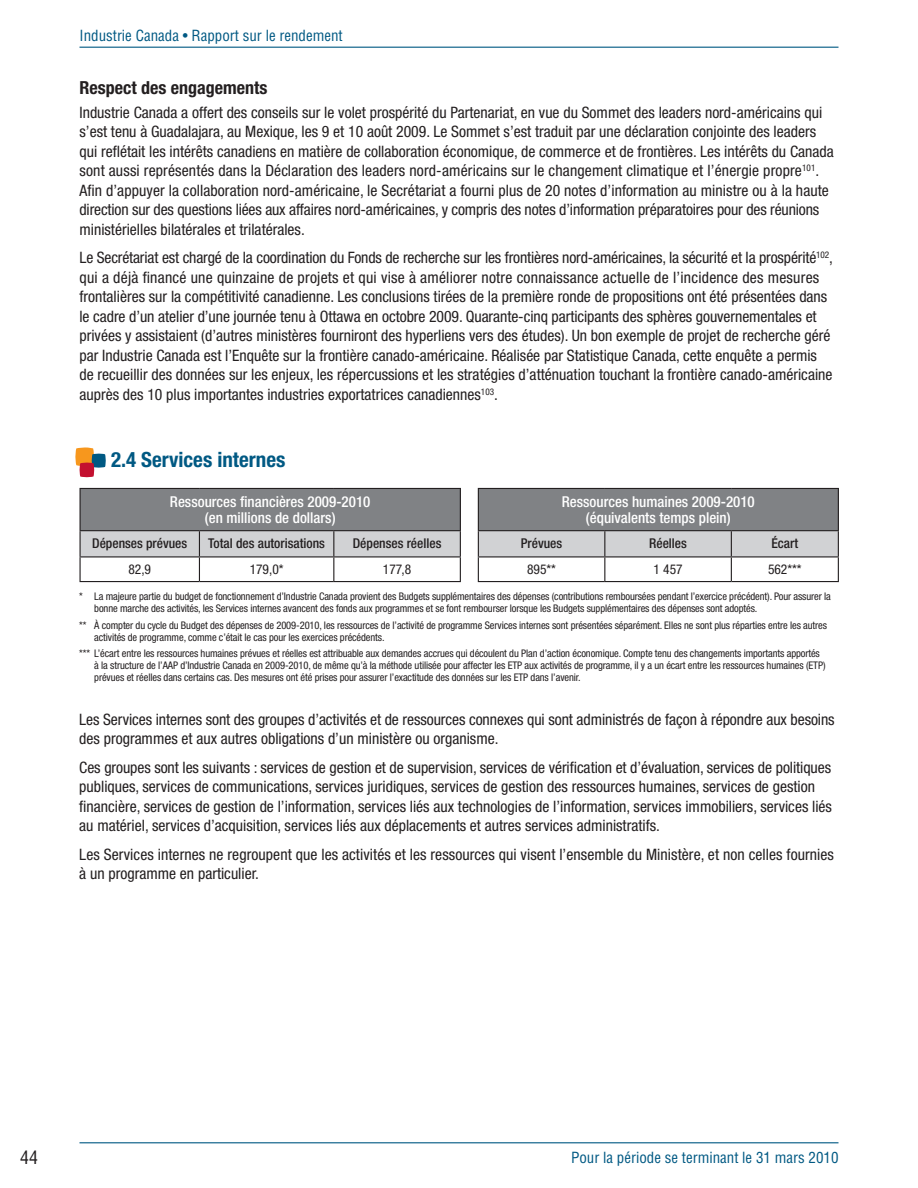
<style>
.page{position:relative;width:918px;height:1188px;background:#fff}
.page>*{position:absolute;margin:0;border:0;box-sizing:border-box;transform-origin:0 0}
.t1{font:700 condensed 21px "Helvetica Neue LT Std";color:#005983}
.t2{font:700 condensed 18px "Helvetica Neue LT Std";color:#231f20}
.t3{font:condensed 18px "Helvetica LT Std";color:#231f20}
.t4{font:condensed 15.75px/19.5px "Helvetica Neue LT Std";color:#231f20}
.t5{font:500 condensed 15px/16.5px "Helvetica Neue LT Std";color:#fff;text-align:center}
.t6{font:condensed 15px "Helvetica LT Std";color:#005983}
.t7{font:500 condensed 13.5px "Helvetica Neue LT Std";color:#231f20}
.t8{font:condensed 13.5px "Helvetica Neue LT Std";color:#231f20}
.t9{font:condensed 10.5px/12px "Helvetica Neue LT Std";letter-spacing:-.01em;color:#231f20}
</style>
<div class="page">
<hr style="left:80px;top:47px;width:758px;height:1px;background:#005983">
<hr style="left:80px;top:1142px;width:758px;height:1px;background:#005983">
<svg style="left:75px;top:447px;width:31px;height:30px"></svg>
<div style="left:80px;top:488px;width:380px;height:43px;background:#808285"></div>
<div style="left:478px;top:488px;width:360px;height:43px;background:#808285"></div>
<hr style="left:80px;top:488px;width:119px;height:1px;background:#231f20">
<hr style="left:80px;top:489px;width:1px;height:41px;background:#231f20">
<hr style="left:199px;top:488px;width:135px;height:1px;background:#231f20">
<hr style="left:334px;top:488px;width:127px;height:1px;background:#231f20">
<hr style="left:460px;top:489px;width:1px;height:41px;background:#231f20">
<hr style="left:478px;top:488px;width:127px;height:1px;background:#231f20">
<hr style="left:478px;top:489px;width:1px;height:41px;background:#231f20">
<hr style="left:605px;top:488px;width:126px;height:1px;background:#231f20">
<hr style="left:731px;top:488px;width:108px;height:1px;background:#231f20">
<hr style="left:838px;top:489px;width:1px;height:41px;background:#231f20">
<hr style="left:80px;top:530px;width:119px;height:1px;background:#231f20">
<hr style="left:199px;top:530px;width:135px;height:1px;background:#231f20">
<hr style="left:334px;top:530px;width:127px;height:1px;background:#231f20">
<hr style="left:478px;top:530px;width:127px;height:1px;background:#231f20">
<hr style="left:605px;top:530px;width:126px;height:1px;background:#231f20">
<hr style="left:731px;top:530px;width:108px;height:1px;background:#231f20">
<svg style="left:80px;top:531px;width:759px;height:50px"></svg>
<hr style="left:80px;top:581px;width:119px;height:1px;background:#231f20">
<hr style="left:199px;top:581px;width:135px;height:1px;background:#231f20">
<hr style="left:334px;top:581px;width:127px;height:1px;background:#231f20">
<hr style="left:478px;top:581px;width:127px;height:1px;background:#231f20">
<hr style="left:605px;top:581px;width:126px;height:1px;background:#231f20">
<hr style="left:731px;top:581px;width:108px;height:1px;background:#231f20">
<p class="t6" style="left:80px;top:26px;width:265px">Industrie Canada • Rapport sur le rendement</p>
<p class="t2" style="left:79px;top:77px;width:189px">Respect des engagements</p>
<p class="t4" style="left:79px;top:102px;width:756px">Industrie Canada a offert des conseils sur le volet prospérité du Partenariat, en vue du Sommet des leaders nord-américains qui s’est tenu à Guadalajara, au Mexique, les 9 et 10 août 2009. Le Sommet s’est traduit par une déclaration conjointe des leaders qui reflétait les intérêts canadiens en matière de collaboration économique, de commerce et de frontières. Les intérêts du Canada sont aussi représentés dans la Déclaration des leaders nord-américains sur le changement climatique et l’énergie propre<sup>101</sup>.<br>Afin d’appuyer la collaboration nord-américaine, le Secrétariat a fourni plus de 20 notes d’information au ministre ou à la haute direction sur des questions liées aux affaires nord-américaines, y compris des notes d’information préparatoires pour des réunions ministérielles bilatérales et trilatérales.</p>
<p class="t4" style="left:79px;top:248px;width:755px">Le Secrétariat est chargé de la coordination du Fonds de recherche sur les frontières nord-américaines, la sécurité et la prospérité<sup>102</sup>, qui a déjà financé une quinzaine de projets et qui vise à améliorer notre connaissance actuelle de l’incidence des mesures frontalières sur la compétitivité canadienne. Les conclusions tirées de la première ronde de propositions ont été présentées dans le cadre d’un atelier d’une journée tenu à Ottawa en octobre 2009. Quarante-cinq participants des sphères gouvernementales et privées y assistaient (d’autres ministères fourniront des hyperliens vers des études). Un bon exemple de projet de recherche géré par Industrie Canada est l’Enquête sur la frontière canado-américaine. Réalisée par Statistique Canada, cette enquête a permis de recueillir des données sur les enjeux, les répercussions et les stratégies d’atténuation touchant la frontière canado-américaine auprès des 10 plus importantes industries exportatrices canadiennes<sup>103</sup>.</p>
<h1 class="t1" style="left:111px;top:447px;width:176px">2.4 Services internes</h1>
<p class="t5" style="left:170px;top:493px;width:202px">Ressources financières 2009-2010 (en millions de dollars)</p>
<p class="t5" style="left:562px;top:493px;width:195px">Ressources humaines 2009-2010 (équivalents temps plein)</p>
<p class="t7" style="left:92px;top:535px;width:97px">Dépenses prévues</p>
<p class="t7" style="left:208px;top:535px;width:118px">Total des autorisations</p>
<p class="t7" style="left:353px;top:535px;width:90px">Dépenses réelles</p>
<p class="t7" style="left:521px;top:535px;width:43px">Prévues</p>
<p class="t7" style="left:649px;top:535px;width:39px">Réelles</p>
<p class="t7" style="left:771px;top:535px;width:28px">Écart</p>
<p class="t8" style="left:128px;top:561px;width:24px">82,9</p>
<p class="t8" style="left:250px;top:561px;width:35px">179,0*</p>
<p class="t8" style="left:383px;top:561px;width:30px">177,8</p>
<p class="t8" style="left:527px;top:561px;width:30px">895**</p>
<p class="t8" style="left:654px;top:561px;width:31px">1 457</p>
<p class="t8" style="left:768px;top:561px;width:35px">562***</p>
<p class="t9" style="left:94px;top:590px;width:738px;text-indent:-15px">* La majeure partie du budget de fonctionnement d’Industrie Canada provient des Budgets supplémentaires des dépenses (contributions remboursées pendant l’exercice précédent). Pour assurer la bonne marche des activités, les Services internes avancent des fonds aux programmes et se font rembourser lorsque les Budgets supplémentaires des dépenses sont adoptés.</p>
<p class="t9" style="left:94px;top:619px;width:734px;text-indent:-15px">** À compter du cycle du Budget des dépenses de 2009-2010, les ressources de l’activité de programme Services internes sont présentées séparément. Elles ne sont plus réparties entre les autres activités de programme, comme c’était le cas pour les exercices précédents.</p>
<p class="t9" style="left:94px;top:647px;width:733px;text-indent:-15px">*** L’écart entre les ressources humaines prévues et réelles est attribuable aux demandes accrues qui découlent du Plan d’action économique. Compte tenu des changements importants apportés à la structure de l’AAP d’Industrie Canada en 2009-2010, de même qu’à la méthode utilisée pour affecter les ETP aux activités de programme, il y a un écart entre les ressources humaines (ETP) prévues et réelles dans certains cas. Des mesures ont été prises pour assurer l’exactitude des données sur les ETP dans l’avenir.</p>
<p class="t4" style="left:79px;top:709px;width:757px">Les Services internes sont des groupes d’activités et de ressources connexes qui sont administrés de façon à répondre aux besoins des programmes et aux autres obligations d’un ministère ou organisme.</p>
<p class="t4" style="left:79px;top:757px;width:754px">Ces groupes sont les suivants : services de gestion et de supervision, services de vérification et d’évaluation, services de politiques publiques, services de communications, services juridiques, services de gestion des ressources humaines, services de gestion financière, services de gestion de l’information, services liés aux technologies de l’information, services immobiliers, services liés au matériel, services d’acquisition, services liés aux déplacements et autres services administratifs.</p>
<p class="t4" style="left:79px;top:844px;width:756px">Les Services internes ne regroupent que les activités et les ressources qui visent l’ensemble du Ministère, et non celles fournies à un programme en particulier.</p>
<p class="t3" style="left:20px;top:1147px;width:19px">44</p>
<p class="t6" style="left:571px;top:1148px;width:269px">Pour la période se terminant le 31 mars 2010</p>
</div>
